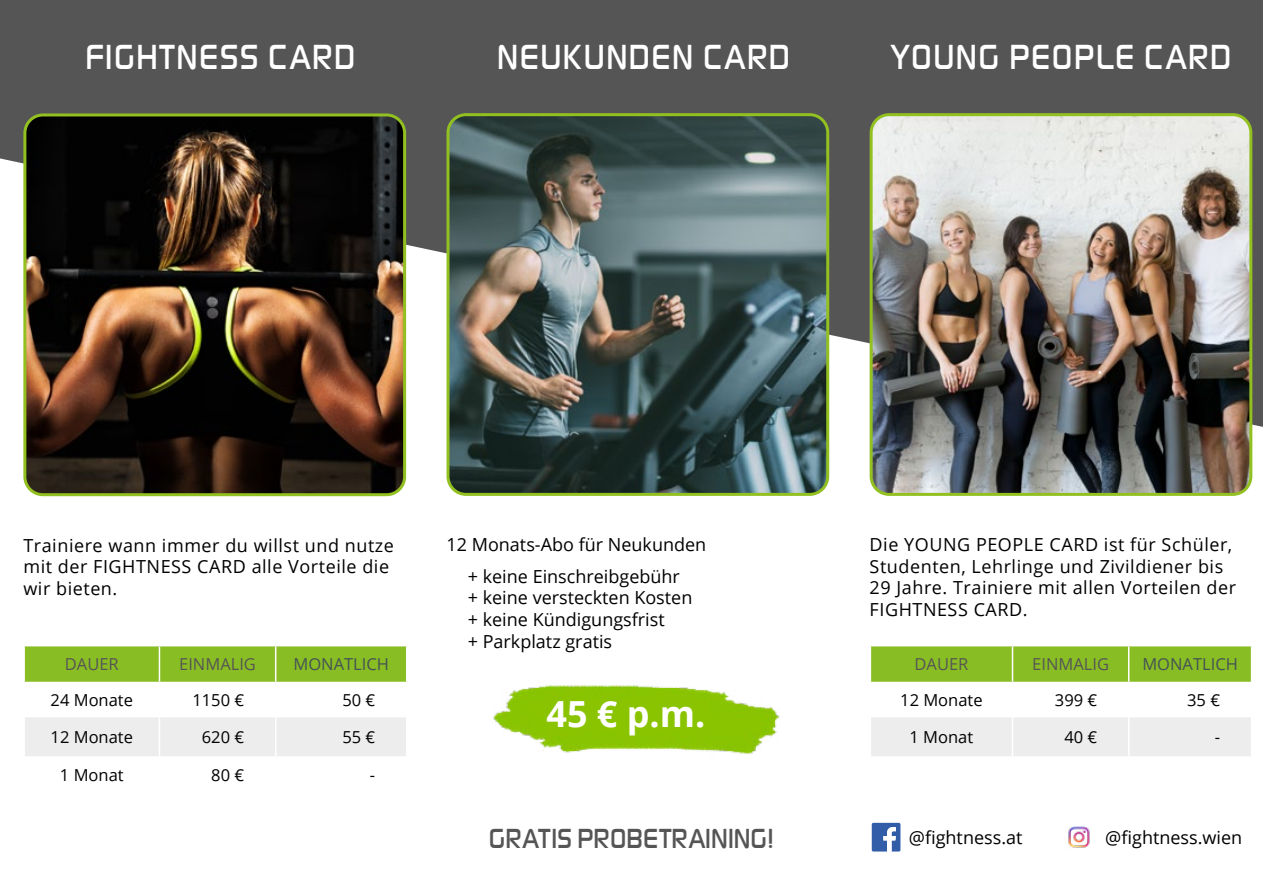
<style>
.page{position:relative;width:1263px;height:893px;background:#fff}
.page>*{position:absolute;margin:0;border:0;box-sizing:border-box;transform-origin:0 0}
.t1{font:500 36px "Digital Sans CEEF";letter-spacing:.04em;color:#fff}
.t2{font:700 36px "Open Sans";color:#fff}
.t3{font:500 28.5px "Digital Sans CEEF";letter-spacing:.005em;color:#565555}
.t4{font:18px/21.6px "Open Sans";letter-spacing:.03em;color:#000}
.t5{font:18px/21.6px "Open Sans";color:#000;text-align:center}
.t6{font:16.5px "Open Sans";color:#000}
.t7{font:16.5px "Open Sans";color:#565555}
.t8{font:16.5px "Open Sans";color:#445255}
</style>
<div class="page">
<svg style="left:0;top:0;width:1263px;height:427px;background:#656564"></svg>
<img style="left:25px;top:115px;width:380px;height:380px">
<div style="left:23px;top:113px;width:383px;height:383px;border:3px solid #92c020;border-radius:18px"></div>
<div style="left:25px;top:646px;width:381px;height:36px;background:#89bd24"></div>
<div style="left:25px;top:717px;width:381px;height:39px;background:#ededed"></div>
<hr style="left:159px;top:646px;width:1px;height:36px;background:#fff">
<hr style="left:275px;top:646px;width:1px;height:36px;background:#fff">
<hr style="left:159px;top:717px;width:1px;height:39px;background:#fff">
<hr style="left:275px;top:717px;width:1px;height:39px;background:#fff">
<img style="left:871px;top:115px;width:380px;height:377px">
<div style="left:870px;top:113px;width:382px;height:383px;border:3px solid #92c020;border-radius:18px"></div>
<svg style="left:871px;top:646px;width:380px;height:36px;background:#8bbe28"></svg>
<div style="left:871px;top:717px;width:380px;height:39px;background:#ededed"></div>
<hr style="left:1012px;top:646px;width:1px;height:36px;background:#fff">
<hr style="left:1128px;top:646px;width:1px;height:36px;background:#fff">
<hr style="left:1012px;top:717px;width:1px;height:39px;background:#fff">
<hr style="left:1128px;top:717px;width:1px;height:39px;background:#fff">
<img style="left:448px;top:115px;width:380px;height:377px">
<div style="left:446px;top:113px;width:383px;height:383px;border:3px solid #92c020;border-radius:18px"></div>
<svg style="left:872px;top:823px;width:28px;height:28px"></svg>
<img style="left:1068px;top:826px;width:22px;height:22px">
<img style="left:493px;top:685px;width:287px;height:70px">
<h1 class="t1" style="left:86px;top:36px;width:271px">FIGHTNESS CARD</h1>
<h1 class="t1" style="left:497px;top:36px;width:295px">NEUKUNDEN CARD</h1>
<h1 class="t1" style="left:891px;top:36px;width:342px">YOUNG PEOPLE CARD</h1>
<p class="t4" style="left:23px;top:534px;width:372px">Trainiere wann immer du willst und nutze mit der FIGHTNESS CARD alle Vorteile die wir bieten.</p>
<p class="t7" style="left:65px;top:653px;width:55px">DAUER</p>
<p class="t7" style="left:179px;top:653px;width:78px">EINMALIG</p>
<p class="t8" style="left:293px;top:653px;width:97px">MONATLICH</p>
<p class="t6" style="left:51px;top:688px;width:84px">24 Monate</p>
<p class="t6" style="left:192px;top:688px;width:53px">1150 €</p>
<p class="t6" style="left:342px;top:688px;width:34px">50 €</p>
<p class="t6" style="left:51px;top:726px;width:84px">12 Monate</p>
<p class="t6" style="left:202px;top:726px;width:44px">620 €</p>
<p class="t6" style="left:342px;top:726px;width:34px">55 €</p>
<p class="t6" style="left:60px;top:764px;width:65px">1 Monat</p>
<p class="t6" style="left:211px;top:764px;width:34px">80 €</p>
<p class="t6" style="left:370px;top:764px;width:7px">-</p>
<p class="t5" style="left:446px;top:528px;width:261px;line-height:31.5px">12 Monats-Abo für Neukunden + keine Einschreibgebühr</p>
<p class="t5" style="left:468px;top:587px;width:226px;text-align:left">+ keine versteckten Kosten + keine Kündigungsfrist<br>+ Parkplatz gratis</p>
<h1 class="t2" style="left:546px;top:688px;width:161px">45 € p.m.</h1>
<h2 class="t3" style="left:489px;top:821px;width:287px">GRATIS PROBETRAINING!</h2>
<p class="t4" style="left:870px;top:533px;width:368px">Die YOUNG PEOPLE CARD ist für Schüler, Studenten, Lehrlinge und Zivildiener bis 29 Jahre. Trainiere mit allen Vorteilen der FIGHTNESS CARD.</p>
<p class="t7" style="left:914px;top:653px;width:55px">DAUER</p>
<p class="t7" style="left:1032px;top:653px;width:78px">EINMALIG</p>
<p class="t8" style="left:1142px;top:653px;width:97px">MONATLICH</p>
<p class="t6" style="left:900px;top:688px;width:84px">12 Monate</p>
<p class="t6" style="left:1055px;top:688px;width:44px">399 €</p>
<p class="t6" style="left:1187px;top:688px;width:34px">35 €</p>
<p class="t6" style="left:909px;top:726px;width:65px">1 Monat</p>
<p class="t6" style="left:1064px;top:726px;width:34px">40 €</p>
<p class="t6" style="left:1215px;top:726px;width:7px">-</p>
<p class="t5" style="left:909px;top:826px;width:115px">@fightness.at</p>
<p class="t5" style="left:1105px;top:826px;width:138px">@fightness.wien</p>
</div>
